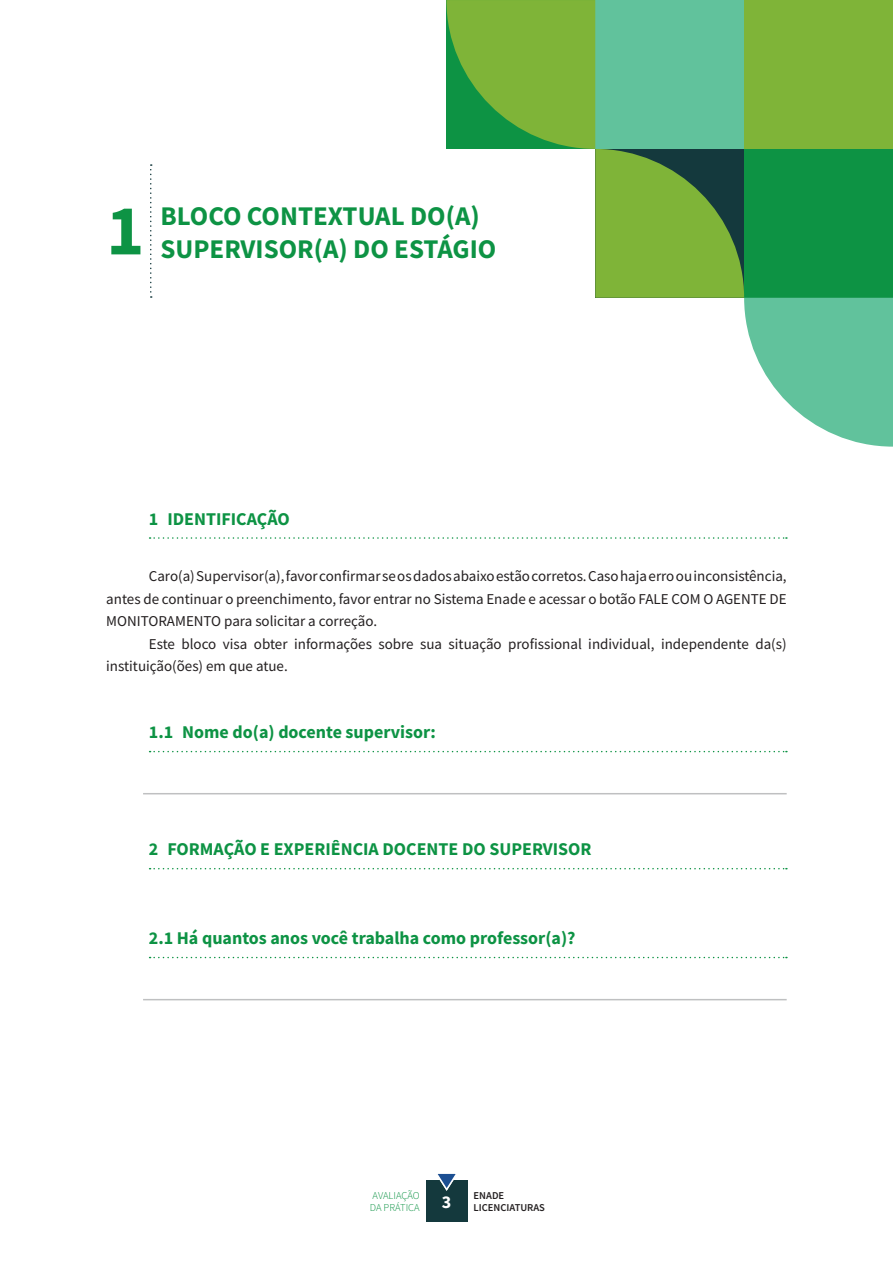
<style>
.page{position:relative;width:893px;height:1263px;background:#fff}
.page>*{position:absolute;margin:0;border:0;box-sizing:border-box;transform-origin:0 0}
.Titulo_de_seções__Captular_numerada{font:700 72px "Source Sans Pro";color:#0d9344}
.Título_de_seções__Intro_Apres{font:700 27px "Source Sans Pro";color:#0d9344}
.Intertitulo_nível_1{font:700 18px "Source Sans Pro";color:#0d9344}
.Corpo_do_texto{font:15px/22.5px "Source Sans Pro";color:#231f20;text-align:justify}
.t1{font:300 10.5px/12.6px "Source Sans Pro";color:#0d9344}
.t2{font:600 10.5px/12.6px "Source Sans Pro";color:#231f20}
</style>
<div class="page">
<div style="left:426px;top:1180px;width:41px;height:41px;background:#14393d"></div>
<svg style="left:437px;top:1173px;width:19px;height:18px"></svg>
<svg style="left:446px;top:0;width:447px;height:447px"></svg>
<svg style="left:150px;top:537px;width:637px;height:2px"></svg>
<svg style="left:150px;top:751px;width:637px;height:1px"></svg>
<svg style="left:150px;top:868px;width:637px;height:1px"></svg>
<svg style="left:150px;top:957px;width:637px;height:1px"></svg>
<hr style="left:143px;top:793px;width:644px;height:1px;background:#bfc0c1">
<hr style="left:143px;top:999px;width:644px;height:1px;background:#bfc0c1">
<svg style="left:150px;top:164px;width:2px;height:134px"></svg>
<p class="Titulo_de_seções__Captular_numerada" style="left:106px;top:182px;width:40px">1</p>
<p class="Título_de_seções__Intro_Apres" style="left:161px;top:198px;width:321px">BLOCO CONTEXTUAL DO(A)</p>
<p class="Título_de_seções__Intro_Apres" style="left:161px;top:231px;width:337px">SUPERVISOR(A) DO ESTÁGIO</p>
<p class="Intertitulo_nível_1" style="left:149px;top:506px;width:142px">1 IDENTIFICAÇÃO</p>
<p class="Corpo_do_texto" style="left:106px;top:565px;width:682px;text-indent:43px">Caro(a) Supervisor(a), favor confirmar se os dados abaixo estão corretos. Caso haja erro ou inconsistência, antes de continuar o preenchimento, favor entrar no Sistema Enade e acessar o botão FALE COM O AGENTE DE MONITORAMENTO para solicitar a correção.</p>
<p class="Corpo_do_texto" style="left:106px;top:632px;width:682px;text-indent:43px">Este bloco visa obter informações sobre sua situação profissional individual, independente da(s) instituição(ões) em que atue.</p>
<p class="Intertitulo_nível_1" style="left:149px;top:720px;width:288px">1.1 Nome do(a) docente supervisor:</p>
<p class="Intertitulo_nível_1" style="left:149px;top:837px;width:444px">2 FORMAÇÃO E EXPERIÊNCIA DOCENTE DO SUPERVISOR</p>
<p class="Intertitulo_nível_1" style="left:149px;top:926px;width:428px">2.1 Há quantos anos você trabalha como professor(a)?</p>
<p class="t1" style="left:370px;top:1189px;width:83px">AVALIAÇÃO<br>DA PRÁTICA <sup>3</sup></p>
<p class="t2" style="left:474px;top:1189px;width:73px">ENADE<br>LICENCIATURAS</p>
</div>
